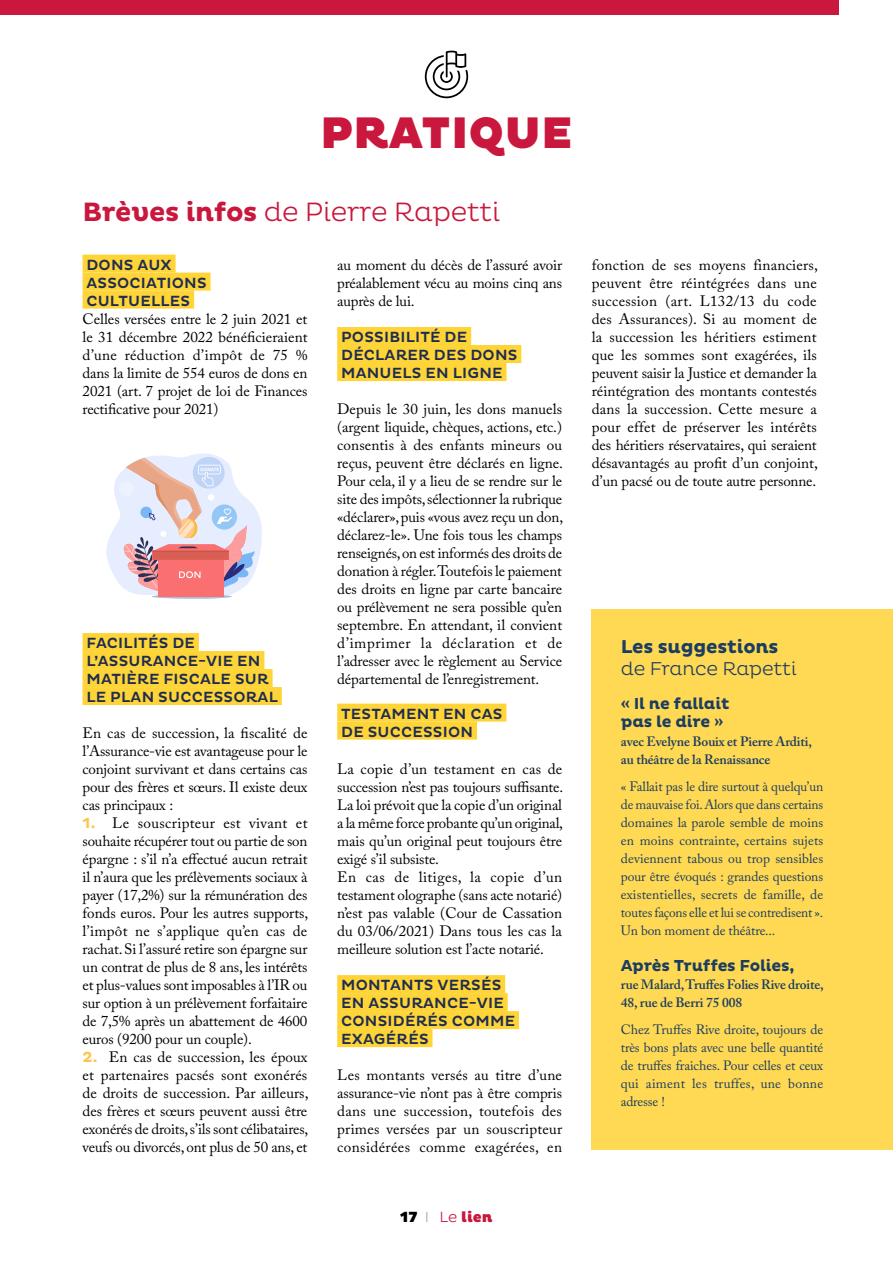
<style>
.page{position:relative;width:893px;height:1263px;background:#fff}
.page>*{position:absolute;margin:0;border:0;box-sizing:border-box;transform-origin:0 0}
.t1{font:900 45px "Pluto";color:#c9173d}
.t2{font:300 27px "Pluto";letter-spacing:-.01em;color:#c9173d}
.t3{font:300 18.9px/21.6px "Pluto";letter-spacing:-.01em;color:#1b3d60}
.t4{font:700 16.2px/18px "Pluto";letter-spacing:-.01em;color:#1b3d60}
.Text_1{font:15px/18px "Adobe Caslon Pro";letter-spacing:-.01em;color:#000;text-align:justify}
.Text_2{font:500 15px/18px "Pluto";letter-spacing:.015em;color:#1e2c52}
.t5{font:900 15px "Pluto";color:#c9173d}
.Text_1-2{font:13.5px/18px "Adobe Caslon Pro";letter-spacing:-.01em;color:#1b3d60;text-align:justify}
.Text_1-3{font:600 13.5px/18px "Adobe Caslon Pro";letter-spacing:-.01em;color:#1b3d60}
.s1{font-weight:700}
.s2{font-family:"Pluto";font-weight:700;color:#fdc652}
.s3{color:#000}
.s4{font-family:"Pluto Cond";font-weight:100;color:#000}
.s5{font-weight:300}
</style>
<div class="page">
<div style="left:592px;top:609px;width:301px;height:540px;background:#ffd854"></div>
<div style="left:0;top:0;width:839px;height:15px;background:#c9173d"></div>
<svg style="left:425px;top:50px;width:43px;height:48px"></svg>
<div style="left:83px;top:255px;width:93px;height:18px;background:#fed436"></div>
<div style="left:83px;top:273px;width:128px;height:18px;background:#fed436"></div>
<div style="left:83px;top:291px;width:111px;height:18px;background:#fed436"></div>
<div style="left:83px;top:633px;width:116px;height:18px;background:#fed436"></div>
<div style="left:83px;top:651px;width:181px;height:18px;background:#fed436"></div>
<div style="left:83px;top:669px;width:190px;height:18px;background:#fed436"></div>
<div style="left:83px;top:687px;width:199px;height:18px;background:#fed436"></div>
<div style="left:337px;top:327px;width:134px;height:18px;background:#fed436"></div>
<div style="left:337px;top:345px;width:184px;height:18px;background:#fed436"></div>
<div style="left:337px;top:363px;width:169px;height:18px;background:#fed436"></div>
<div style="left:337px;top:704px;width:169px;height:18px;background:#fed436"></div>
<div style="left:337px;top:722px;width:140px;height:18px;background:#fed436"></div>
<div style="left:337px;top:975px;width:168px;height:18px;background:#fed436"></div>
<div style="left:337px;top:993px;width:171px;height:18px;background:#fed436"></div>
<div style="left:337px;top:1011px;width:182px;height:18px;background:#fed436"></div>
<div style="left:337px;top:1029px;width:95px;height:18px;background:#fed436"></div>
<svg style="left:106px;top:454px;width:156px;height:145px"></svg>
<p class="t1" style="left:320px;top:107px;width:254px">PRATIQUE</p>
<p class="t2" style="left:83px;top:197px;width:419px"><span class="s1">Brèves infos</span> de Pierre Rapetti</p>
<p class="Text_2" style="left:86px;top:256px;width:122px">DONS AUX<br>ASSOCIATIONS<br>CULTUELLES</p>
<p class="Text_1" style="left:83px;top:310px;width:227px">Celles versées entre le 2 juin 2021 et le 31 décembre 2022 bénéficieraient d’une réduction d’impôt de 75 % dans la limite de 554 euros de dons en 2021 (art. 7 projet de loi de Finances rectificative pour 2021)</p>
<p class="Text_2" style="left:86px;top:634px;width:193px">FACILITÉS DE<br>L’ASSURANCE-VIE EN<br>MATIÈRE FISCALE SUR<br>LE PLAN SUCCESSORAL</p>
<p class="Text_1" style="left:83px;top:724px;width:226px">En cas de succession, la fiscalité de l’Assurance-vie est avantageuse pour le conjoint survivant et dans certains cas pour des frères et sœurs. Il existe deux cas principaux :</p>
<p class="Text_1" style="left:83px;top:814px;width:227px"><span class="s2">1.</span> Le souscripteur est vivant et souhaite récupérer tout ou partie de son épargne : s’il n’a effectué aucun retrait il n’aura que les prélèvements sociaux à payer (17,2%) sur la rémunération des fonds euros. Pour les autres supports, l’impôt ne s’applique qu’en cas de rachat. Si l’assuré retire son épargne sur un contrat de plus de 8 ans, les intérêts et plus-values sont imposables à l’IR ou sur option à un prélèvement forfaitaire de 7,5% après un abattement de 4600 euros (9200 pour un couple).</p>
<p class="Text_1" style="left:83px;top:1048px;width:228px"><span class="s2">2.</span> En cas de succession, les époux et partenaires pacsés sont exonérés de droits de succession. Par ailleurs, des frères et sœurs peuvent aussi être exonérés de droits, s’ils sont célibataires, veufs ou divorcés, ont plus de 50 ans, et</p>
<p class="Text_1" style="left:337px;top:256px;width:226px">au moment du décès de l’assuré avoir préalablement vécu au moins cinq ans auprès de lui.</p>
<p class="Text_2" style="left:341px;top:328px;width:178px">POSSIBILITÉ DE<br>DÉCLARER DES DONS<br>MANUELS EN LIGNE</p>
<p class="Text_1" style="left:337px;top:400px;width:227px">Depuis le 30 juin, les dons manuels (argent liquide, chèques, actions, etc.) consentis à des enfants mineurs ou reçus, peuvent être déclarés en ligne.<br>Pour cela, il y a lieu de se rendre sur le site des impôts, sélectionner la rubrique «déclarer», puis «vous avez reçu un don, déclarez-le». Une fois tous les champs renseignés, on est informés des droits de donation à régler. Toutefois le paiement des droits en ligne par carte bancaire ou prélèvement ne sera possible qu’en septembre. En attendant, il convient d’imprimer la déclaration et de l’adresser avec le règlement au Service départemental de l’enregistrement.</p>
<p class="Text_2" style="left:341px;top:705px;width:163px">TESTAMENT EN CAS<br>DE SUCCESSION</p>
<p class="Text_1" style="left:337px;top:760px;width:227px">La copie d’un testament en cas de succession n’est pas toujours suffisante.<br>La loi prévoit que la copie d’un original a la même force probante qu’un original, mais qu’un original peut toujours être exigé s’il subsiste.</p>
<p class="Text_1" style="left:337px;top:868px;width:226px">En cas de litiges, la copie d’un testament olographe (sans acte notarié) n’est pas valable (Cour de Cassation du 03/06/2021) Dans tous les cas la meilleure solution est l’acte notarié.</p>
<p class="Text_2" style="left:341px;top:976px;width:176px">MONTANTS VERSÉS<br>EN ASSURANCE-VIE<br>CONSIDÉRÉS COMME<br>EXAGÉRÉS</p>
<p class="Text_1" style="left:337px;top:1066px;width:226px">Les montants versés au titre d’une assurance-vie n’ont pas à être compris dans une succession, toutefois des primes versées par un souscripteur considérées comme exagérées, en</p>
<p class="Text_1" style="left:592px;top:256px;width:228px">fonction de ses moyens financiers, peuvent être réintégrées dans une succession (art. L132/13 du code des Assurances). Si au moment de la succession les héritiers estiment que les sommes sont exagérées, ils peuvent saisir la Justice et demander la réintégration des montants contestés dans la succession. Cette mesure a pour effet de préserver les intérêts des héritiers réservataires, qui seraient désavantagés au profit d’un conjoint, d’un pacsé ou de toute autre personne.</p>
<p class="t3" style="left:621px;top:636px;width:177px"><span class="s1">Les suggestions </span>de France Rapetti</p>
<p class="t4" style="left:621px;top:695px;width:110px">« Il ne fallait pas le dire »</p>
<p class="Text_1-3" style="left:621px;top:732px;width:193px">avec Evelyne Bouix et Pierre Arditi,</p>
<p class="Text_1-3" style="left:621px;top:750px;width:151px">au théâtre de la Renaissance</p>
<p class="Text_1-2" style="left:621px;top:777px;width:204px">« Fallait pas le dire surtout à quelqu’un de mauvaise foi. Alors que dans certains domaines la parole semble de moins en moins contrainte, certains sujets deviennent tabous ou trop sensibles pour être évoqués : grandes questions existentielles, secrets de famille, de toutes façons elle et lui se contredisent ».</p>
<p class="Text_1-2" style="left:621px;top:921px;width:156px">Un bon moment de théâtre...</p>
<p class="t4" style="left:621px;top:957px;width:175px">Après Truffes Folies,</p>
<p class="Text_1-3" style="left:621px;top:975px;width:204px">rue Malard, Truffes Folies Rive droite,<br>48, rue de Berri 75 008</p>
<p class="Text_1-2" style="left:621px;top:1020px;width:204px">Chez Truffes Rive droite, toujours de très bons plats avec une belle quantité de truffes fraiches. Pour celles et ceux qui aiment les truffes, une bonne adresse !</p>
<p class="t5" style="left:400px;top:1209px;width:94px"><span class="s3">17</span> <span class="s4">I</span> <span class="s5">Le</span> lien</p>
</div>
